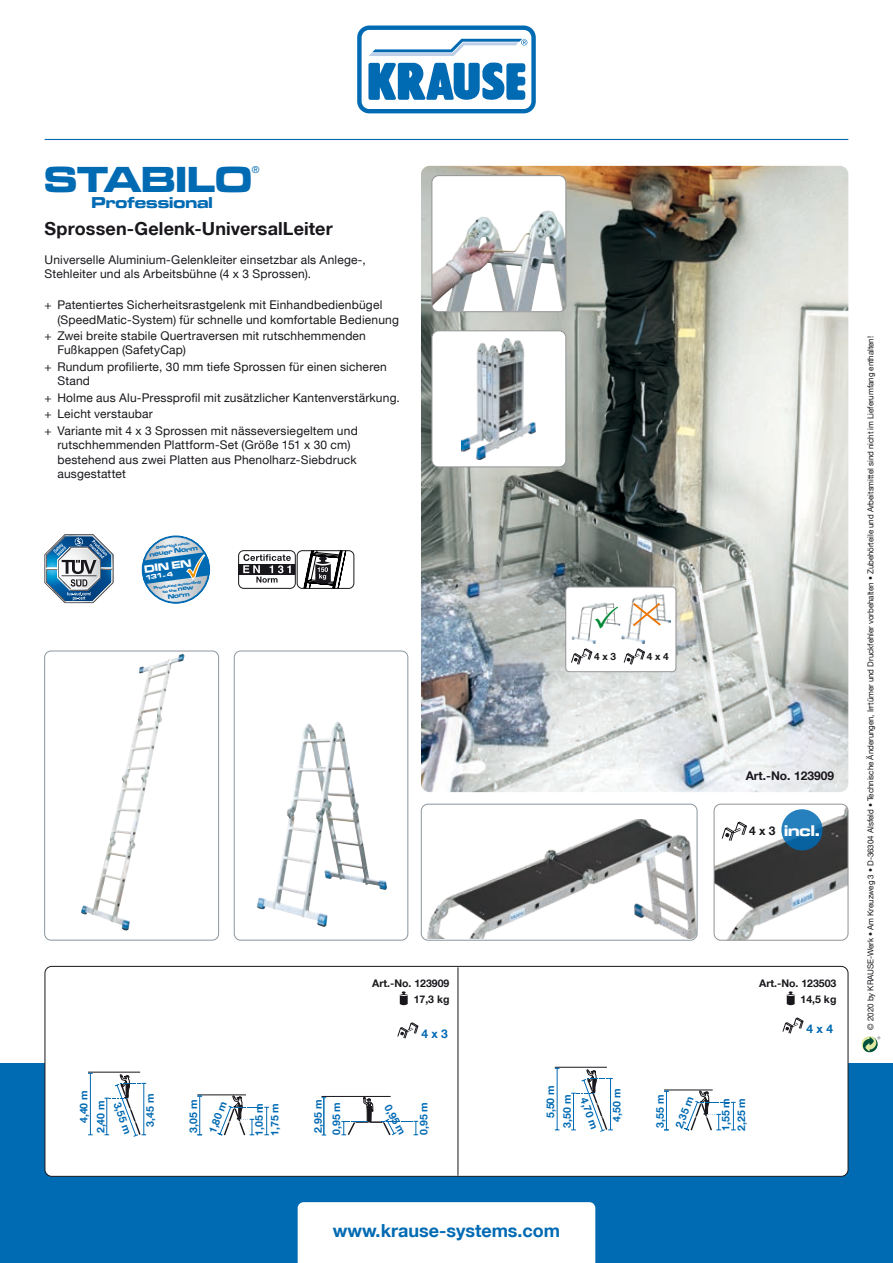
<style>
.page{position:relative;width:893px;height:1263px;background:#fff}
.page>*{position:absolute;margin:0;border:0;box-sizing:border-box;transform-origin:0 0}
.t1{font:37.65px "Microgramma D Bold Exte";color:#006ab3}
.t2{font:700 18px "Helvetica Neue LT";letter-spacing:.01em;color:#1a171c}
.t3{font:700 18px "Helvetica Neue LT";color:#006ab3}
.t4{font:16.35px "Microgramma D Bold Exte";color:#006ab3}
.t5{font:15.9px "Microgramma D Bold Exte";color:#fff}
.t6{font:12px/14.4px "Helvetica Neue LT";letter-spacing:.015em;color:#1a171c}
.t7{font:700 12px "Helvetica Neue LT";color:#1a171c}
.t8{font:700 12px "Helvetica Neue LT";color:#006ab3}
.t9{font:10.95px "Microgramma D Bold Exte";color:#fff}
.t10{font:700 10.5px/15.8px "Helvetica Neue LT";color:#006ab3}
.t11{font:700 10.5px/16.5px "Helvetica Neue LT";color:#1a171c;text-align:right}
.t12{font:700 10.05px "Helvetica Neue LT";color:#1a171c}
.t13{font:9.6px "Helvetica Neue LT";color:#006ab3}
.t14{font:8.25px "Helvetica Neue LT";letter-spacing:-.005em;color:#1a171c}
.t15{font:6.9px "Microgramma D Bold Exte";color:#006ab3}
.t16{font:6.9px "Microgramma D Bold Exte";color:#fff}
.t17{font:6.45px "Microgramma D Bold Exte";color:#006ab3}
.t18{font:4.05px/4.8px "Microgramma D Bold Exte";color:#006ab3;text-align:center}
.t19{font:4.05px "Microgramma D Bold Exte";color:#006ab3;scale:.95 1}
.s1{font-size:6.45px}
.s2{font-family:"Helvetica Neue LT";font-weight:700;font-size:12px;color:#1a171c}
</style>
<div class="page">
<div style="left:0;top:1064px;width:893px;height:199px;background:#006ab3"></div>
<svg style="left:357px;top:26px;width:179px;height:87px"></svg>
<hr style="left:45px;top:139px;width:803px;height:1px;background:#006ab3">
<img style="left:421px;top:166px;width:427px;height:626px">
<div style="left:298px;top:1202px;width:297px;height:61px;background:#fff"></div>
<svg style="left:862px;top:1036px;width:18px;height:16px"></svg>
<img style="left:714px;top:804px;width:134px;height:136px">
<div style="left:714px;top:804px;width:134px;height:136px;border:1px solid #929395;border-radius:7px"></div>
<svg style="left:721px;top:821px;width:26px;height:20px"></svg>
<svg style="left:781px;top:809px;width:42px;height:41px"></svg>
<img style="left:421px;top:819px;width:276px;height:120px">
<div style="left:421px;top:804px;width:276px;height:136px;border:1px solid #8a969d;border-radius:7px"></div>
<div style="left:432px;top:331px;width:134px;height:136px;background:#fff;border-radius:7px"></div>
<img style="left:462px;top:338px;width:74px;height:121px">
<div style="left:432px;top:330px;width:134px;height:137px;border:1px solid #929395;border-radius:7px"></div>
<div style="left:432px;top:176px;width:134px;height:136px;background:#fff;border-radius:7px"></div>
<img style="left:432px;top:210px;width:134px;height:101px">
<div style="left:432px;top:175px;width:134px;height:137px;border:1px solid #929395;border-radius:7px"></div>
<img style="left:257px;top:722px;width:130px;height:205px">
<div style="left:234px;top:651px;width:174px;height:289px;border:1px solid #8a969d;border-radius:6px"></div>
<img style="left:81px;top:654px;width:104px;height:276px">
<div style="left:44px;top:651px;width:175px;height:289px;border:1px solid #8a969d;border-radius:6px"></div>
<div style="left:45px;top:966px;width:803px;height:210px;background:#fff;border-radius:7px"></div>
<div style="left:45px;top:966px;width:803px;height:210px;border:1px solid #1a171c;border-radius:7px"></div>
<hr style="left:458px;top:967px;width:1px;height:209px;background:#1a171c">
<svg style="left:399px;top:991px;width:9px;height:14px"></svg>
<svg style="left:397px;top:1022px;width:21px;height:17px"></svg>
<hr style="left:197px;top:1094px;width:49px;height:1px;background:#1a171c">
<hr style="left:199px;top:1096px;width:1px;height:39px;background:#006ab3">
<hr style="left:88px;top:1072px;width:52px;height:1px;background:#1a171c">
<hr style="left:90px;top:1073px;width:1px;height:62px;background:#006ab3">
<hr style="left:321px;top:1096px;width:70px;height:1px;background:#1a171c">
<hr style="left:324px;top:1098px;width:1px;height:37px;background:#006ab3">
<svg style="left:104px;top:1074px;width:42px;height:63px"></svg>
<svg style="left:217px;top:1095px;width:52px;height:41px"></svg>
<svg style="left:341px;top:1095px;width:77px;height:41px"></svg>
<svg style="left:786px;top:991px;width:9px;height:14px"></svg>
<svg style="left:782px;top:1017px;width:22px;height:17px"></svg>
<hr style="left:664px;top:1089px;width:49px;height:1px;background:#1a171c">
<hr style="left:666px;top:1091px;width:1px;height:39px;background:#006ab3">
<hr style="left:555px;top:1067px;width:52px;height:1px;background:#1a171c">
<hr style="left:557px;top:1068px;width:1px;height:62px;background:#006ab3">
<svg style="left:571px;top:1069px;width:42px;height:63px"></svg>
<svg style="left:684px;top:1090px;width:52px;height:41px"></svg>
<svg style="left:45px;top:534px;width:68px;height:69px"></svg>
<svg style="left:143px;top:536px;width:66px;height:67px"></svg>
<div style="left:140px;top:533px;width:72px;height:73px;border:2px solid #fff;border-radius:50%"></div>
<svg style="left:142px;top:551px;width:68px;height:33px;background:#498fbd"></svg>
<div style="left:297px;top:550px;width:57px;height:39px;border:1px solid #1a171c;border-radius:5px"></div>
<div style="left:238px;top:550px;width:58px;height:39px;border:1px solid #1a171c;border-radius:5px"></div>
<div style="left:239px;top:564px;width:56px;height:10px;background:#1a171c"></div>
<svg style="left:243px;top:554px;width:48px;height:29px"></svg>
<svg style="left:303px;top:550px;width:43px;height:39px"></svg>
<div style="left:566px;top:587px;width:110px;height:85px;background:#fff;border-radius:4px"></div>
<div style="left:566px;top:587px;width:110px;height:85px;border:1px solid #929395;border-radius:4px"></div>
<img style="left:572px;top:602px;width:48px;height:42px">
<img style="left:620px;top:594px;width:50px;height:50px">
<svg style="left:631px;top:601px;width:32px;height:27px"></svg>
<svg style="left:571px;top:648px;width:21px;height:17px"></svg>
<svg style="left:623px;top:648px;width:22px;height:17px"></svg>
<svg style="left:595px;top:606px;width:23px;height:23px"></svg>
<h1 class="t1" style="left:45px;top:153px;width:209px">STABILO</h1>
<p class="t13" style="left:252px;top:164px;width:9px">®</p>
<h3 class="t4" style="left:91px;top:191px;width:123px">Professional</h3>
<h2 class="t2" style="left:45px;top:217px;width:290px">Sprossen-Gelenk-UniversalLeiter</h2>
<p class="t6" style="left:45px;top:252px;width:323px">Universelle Aluminium-Gelenkleiter einsetzbar als Anlege-,<br>Stehleiter und als Arbeitsbühne (4 x 3 Sprossen).</p>
<p class="t6" style="left:57px;top:297px;width:343px;text-indent:-13px">+ Patentiertes Sicherheitsrastgelenk mit Einhandbedienbügel (SpeedMatic-System) für schnelle und komfortable Bedienung</p>
<p class="t6" style="left:57px;top:328px;width:310px;text-indent:-13px">+ Zwei breite stabile Quertraversen mit rutschhemmenden<br>Fußkappen (SafetyCap)</p>
<p class="t6" style="left:57px;top:359px;width:331px;text-indent:-13px">+ Rundum profilierte, 30 mm tiefe Sprossen für einen sicheren<br>Stand</p>
<p class="t6" style="left:45px;top:389px;width:357px;line-height:16.5px">+ Holme aus Alu-Pressprofil mit zusätzlicher Kantenverstärkung. + Leicht verstaubar<br>+ Variante mit 4 x 3 Sprossen mit nässeversiegeltem und</p>
<p class="t6" style="left:57px;top:438px;width:301px">rutschhemmenden Plattform-Set (Größe 151 x 30 cm) bestehend aus zwei Platten aus Phenolharz-Siebdruck ausgestattet</p>
<p class="t19" style="left:156px;top:545px;width:37px;rotate:-8deg">Gefertigt nach</p>
<p class="t15" style="left:149px;top:550px;width:50px;rotate:-8deg">neuer Norm</p>
<p class="t9" style="left:143px;top:562px;width:49px;rotate:-8deg">DIN EN</p>
<p class="t16" style="left:145px;top:573px;width:29px;rotate:-8deg">131- 4</p>
<p class="t18" style="left:153px;top:586px;width:49px;rotate:-8deg">Produced according to the <span class="s1">new</span></p>
<p class="t17" style="left:167px;top:592px;width:24px;rotate:-8deg">Norm</p>
<p class="t11" style="left:372px;top:974px;width:79px">Art.-No. 123909<br>17,3 kg</p>
<p class="t8" style="left:421px;top:1027px;width:28px">4 x 3</p>
<p class="t10" style="left:76px;top:1123px;width:34px;rotate:-90deg">4,40 m</p>
<p class="t10" style="left:125px;top:1100px;width:34px;rotate:70deg">3,55 m</p>
<p class="t10" style="left:142px;top:1126px;width:34px;rotate:-90deg">3,45 m</p>
<p class="t10" style="left:93px;top:1133px;width:34px;rotate:-90deg">2,40 m</p>
<p class="t10" style="left:185px;top:1132px;width:34px;rotate:-90deg">3,05 m</p>
<p class="t10" style="left:204px;top:1130px;width:34px;rotate:-69deg">1,80 m</p>
<p class="t10" style="left:251px;top:1136px;width:34px;rotate:-90deg">1,05 m<br>1,75 m</p>
<p class="t10" style="left:416px;top:1135px;width:34px;rotate:-90deg">0,95 m</p>
<p class="t10" style="left:309px;top:1135px;width:37px;line-height:18.3px;rotate:-90deg">2,95 m<br>0,95 m</p>
<p class="t10" style="left:395px;top:1101px;width:34px;rotate:62deg">0,95 m</p>
<p class="t12" style="left:594px;top:650px;width:24px">4 x 3</p>
<p class="t12" style="left:647px;top:650px;width:24px">4 x 4</p>
<p class="t7" style="left:746px;top:769px;width:90px">Art.-No. 123909</p>
<h3 class="t5" style="left:749px;top:820px;width:72px"><span class="s2">4 x 3</span> incl.</h3>
<p class="t11" style="left:759px;top:974px;width:79px">Art.-No. 123503<br>14,5 kg</p>
<p class="t8" style="left:807px;top:1022px;width:28px">4 x 4</p>
<p class="t10" style="left:542px;top:1118px;width:34px;rotate:-90deg">5,50 m</p>
<p class="t10" style="left:591px;top:1095px;width:34px;rotate:70deg">4,70 m</p>
<p class="t10" style="left:609px;top:1122px;width:34px;rotate:-90deg">4,50 m</p>
<p class="t10" style="left:559px;top:1128px;width:34px;rotate:-90deg">3,50 m</p>
<p class="t10" style="left:652px;top:1128px;width:34px;rotate:-90deg">3,55 m</p>
<p class="t10" style="left:671px;top:1125px;width:34px;rotate:-69deg">2,35 m</p>
<p class="t10" style="left:718px;top:1131px;width:34px;rotate:-90deg">1,55 m<br>2,25 m</p>
<p class="t14" style="left:866px;top:1030px;width:695px;rotate:-90deg">© 2020 by KRAUSE-Werk • Am Kreuzweg 3 • D-36304 Alsfeld • Technische Änderungen, Irrtümer und Druckfehler vorbehalten • Zubehörteile und Arbeitsmittel sind nicht im Lieferumfang enthalten!</p>
<h2 class="t3" style="left:333px;top:1220px;width:229px">www.krause-systems.com</h2>
</div>
